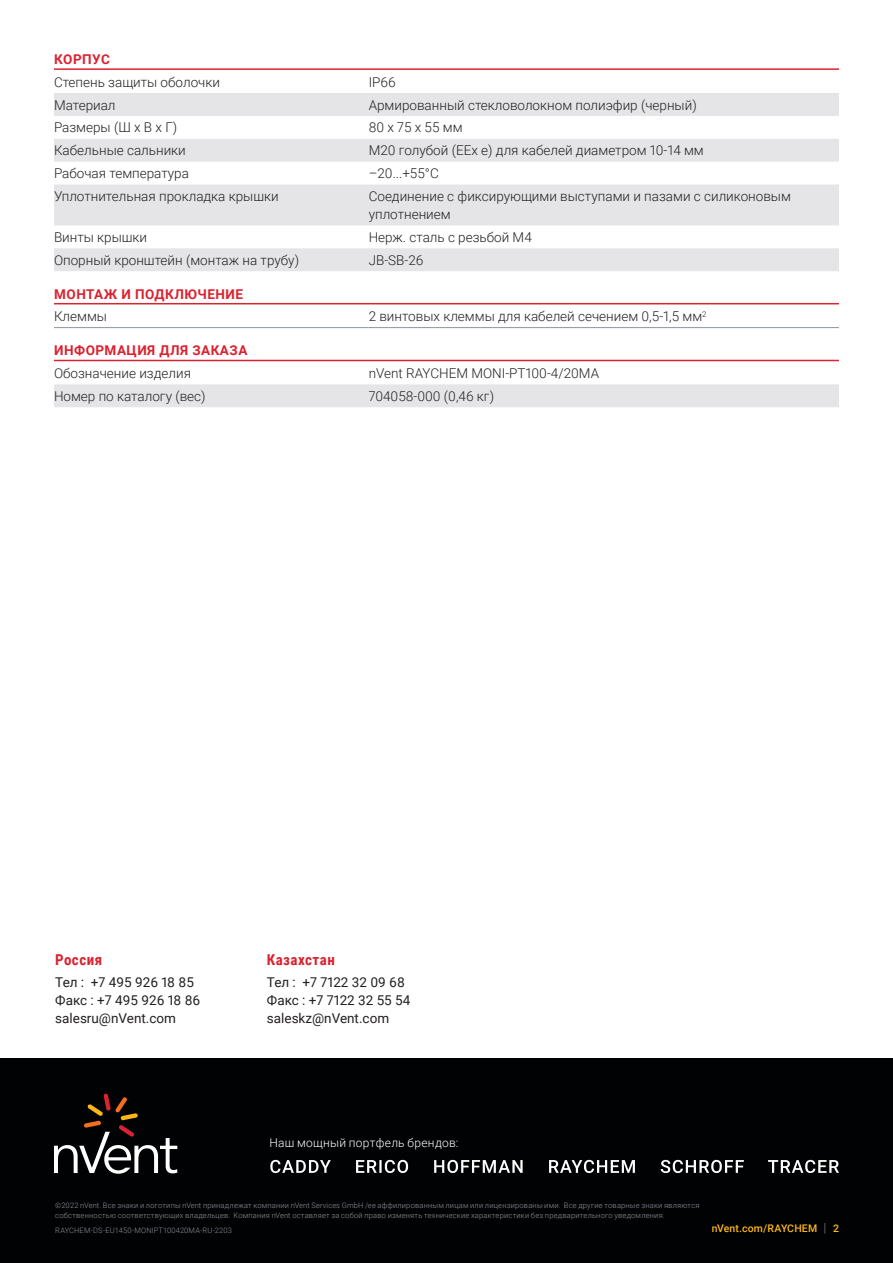
<style>
.page{position:relative;width:893px;height:1263px;background:#fff}
.page>*{position:absolute;margin:0;border:0;box-sizing:border-box;transform-origin:0 0}
.t1{font:700 15px "Roboto Condensed";letter-spacing:.03em;color:#db2230}
.Bodytext_2{font:300 13.5px/18px "Roboto";color:#231f20}
.t2{font:13.5px/18px "Roboto";color:#231f20}
.Table_Text{font:300 13.5px "Roboto";color:#231f20}
.Subhead_-_nVent_Data{font:700 13.5px "Roboto";letter-spacing:.035em;color:#db2230}
.t3{font:300 12px "Roboto";letter-spacing:.025em;color:#fff}
.t4{font:500 10.5px "Roboto";letter-spacing:.015em;color:#fcb615}
.t5{font:300 7.5px/10.5px "Roboto";letter-spacing:.025em;color:#8f959e}
.s1{font-weight:300;font-size:12.6px;color:#8f959e}
</style>
<div class="page">
<div style="left:0;top:1058px;width:893px;height:205px;background:#010203"></div>
<svg style="left:270px;top:1160px;width:569px;height:13px"></svg>
<svg style="left:54px;top:1093px;width:123px;height:81px"></svg>
<hr style="left:54px;top:68px;width:785px;height:2px;background:#db2230">
<hr style="left:54px;top:303px;width:785px;height:1px;background:#db2230">
<hr style="left:54px;top:360px;width:785px;height:1px;background:#db2230">
<svg style="left:54px;top:93px;width:785px;height:178px;fill:#e5e5e8"></svg>
<hr style="left:54px;top:327px;width:315px;height:1px;background:#8f959e">
<hr style="left:369px;top:327px;width:470px;height:1px;background:#8f959e">
<div style="left:54px;top:384px;width:785px;height:23px;background:#e5e5e8"></div>
<p class="Subhead_-_nVent_Data" style="left:54px;top:50px;width:57px">КОРПУС</p>
<p class="Bodytext_2" style="left:54px;top:72px;width:167px">Степень защиты оболочки</p>
<p class="Bodytext_2" style="left:369px;top:72px;width:29px">IP66</p>
<p class="Bodytext_2" style="left:54px;top:95px;width:63px">Материал</p>
<p class="Bodytext_2" style="left:369px;top:95px;width:330px">Армированный стекловолокном полиэфир (черный)</p>
<p class="Bodytext_2" style="left:54px;top:118px;width:125px">Размеры (Ш х В х Г)</p>
<p class="Bodytext_2" style="left:369px;top:118px;width:95px">80 х 75 х 55 мм</p>
<p class="Bodytext_2" style="left:54px;top:141px;width:133px">Кабельные сальники</p>
<p class="Bodytext_2" style="left:369px;top:141px;width:337px">M20 голубой (EEx e) для кабелей диаметром 10-14 мм</p>
<p class="Bodytext_2" style="left:54px;top:164px;width:137px">Рабочая температура</p>
<p class="Bodytext_2" style="left:369px;top:164px;width:72px">–20...+55°C</p>
<p class="Bodytext_2" style="left:54px;top:187px;width:226px">Уплотнительная прокладка крышки</p>
<p class="Bodytext_2" style="left:369px;top:187px;width:424px">Соединение с фиксирующими выступами и пазами с силиконовым уплотнением</p>
<p class="Bodytext_2" style="left:54px;top:228px;width:95px">Винты крышки</p>
<p class="Bodytext_2" style="left:369px;top:228px;width:165px">Нерж. сталь с резьбой М4</p>
<p class="Bodytext_2" style="left:54px;top:250px;width:247px">Опорный кронштейн (монтаж на трубу)</p>
<p class="Bodytext_2" style="left:369px;top:250px;width:56px">JB-SB-26</p>
<p class="Subhead_-_nVent_Data" style="left:54px;top:284px;width:190px">МОНТАЖ И ПОДКЛЮЧЕНИЕ</p>
<p class="Table_Text" style="left:54px;top:307px;width:55px">Клеммы</p>
<p class="Table_Text" style="left:369px;top:307px;width:339px">2 винтовых клеммы для кабелей сечением 0,5-1,5 мм<sup>2</sup></p>
<p class="Subhead_-_nVent_Data" style="left:54px;top:341px;width:195px">ИНФОРМАЦИЯ ДЛЯ ЗАКАЗА</p>
<p class="Bodytext_2" style="left:54px;top:364px;width:139px">Обозначение изделия</p>
<p class="Bodytext_2" style="left:369px;top:364px;width:232px">nVent RAYCHEM MONI-PT100-4/20MA</p>
<p class="Bodytext_2" style="left:54px;top:387px;width:153px">Номер по каталогу (вес)</p>
<p class="Bodytext_2" style="left:369px;top:387px;width:127px">704058-000 (0,46 кг)</p>
<p class="t1" style="left:55px;top:949px;width:48px">Россия</p>
<p class="t2" style="left:55px;top:973px;width:147px">Тел : +7 495 926 18 85<br>Факс : +7 495 926 18 86 salesru@nVent.com</p>
<p class="t1" style="left:267px;top:949px;width:69px">Казахстан</p>
<p class="t2" style="left:267px;top:973px;width:145px">Тел : +7 7122 32 09 68<br>Факс : +7 7122 32 55 54 saleskz@nVent.com</p>
<p class="t3" style="left:269px;top:1134px;width:191px">Наш мощный портфель брендов:</p>
<p class="t5" style="left:55px;top:1200px;width:646px">©2022 nVent. Все знаки и логотипы nVent принадлежат компании nVent Services GmbH /ее аффилированным лицам или лицензированы ими. Все другие товарные знаки являются собственностью соответствующих владельцев. Компания nVent оставляет за собой право изменять технические характеристики без предварительного уведомления.</p>
<p class="t5" style="left:55px;top:1225px;width:178px">RAYCHEM-DS-EU1450-MONIPT100420MA-RU-2203</p>
<p class="t4" style="left:712px;top:1221px;width:129px">nVent.com/RAYCHEM <span class="s1">|</span> 2</p>
</div>
